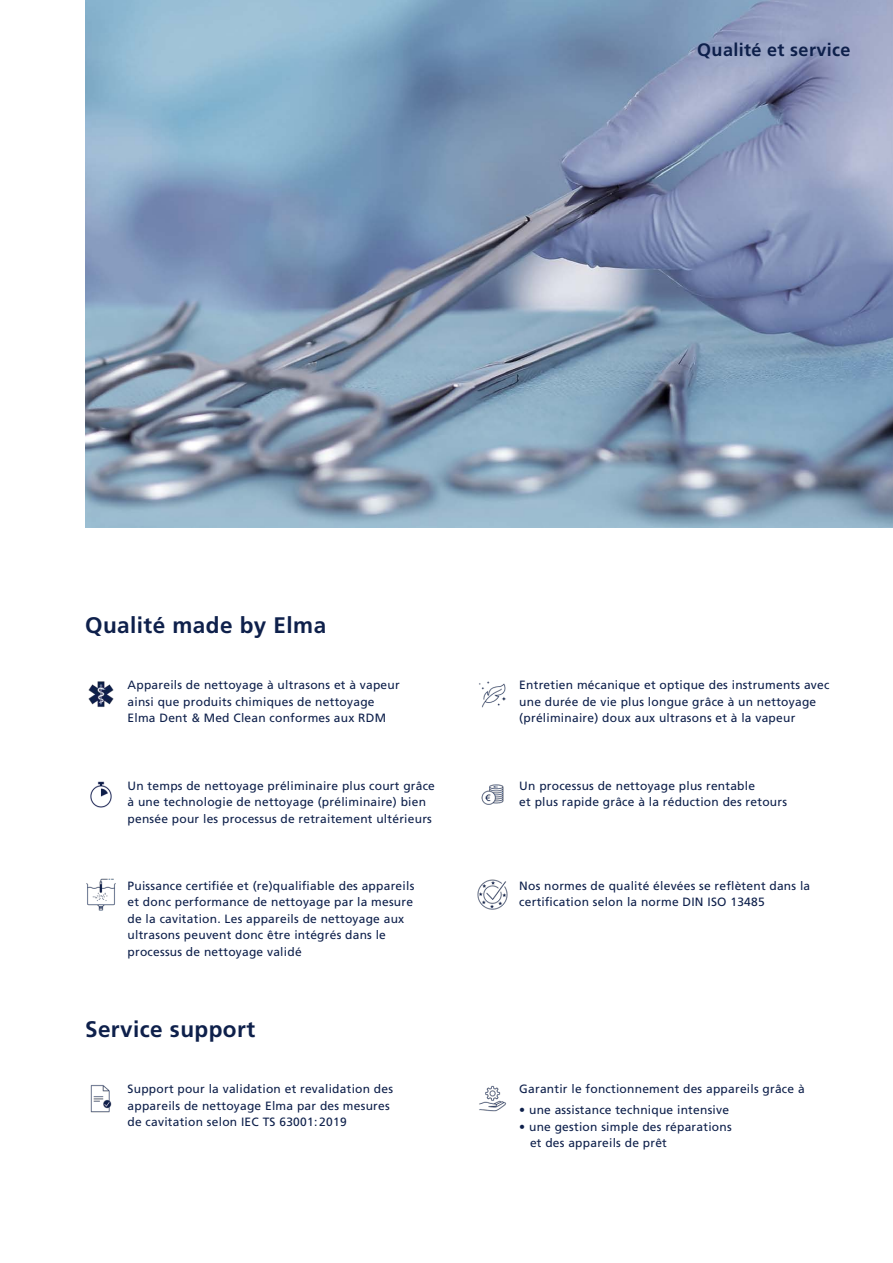
<style>
.page{position:relative;width:893px;height:1263px;background:#fff}
.page>*{position:absolute;margin:0;border:0;box-sizing:border-box;transform-origin:0 0}
.t1{font:700 22.5px "Frutiger LT Pro";letter-spacing:.02em;color:#0e204b}
.t2{font:700 18px "Frutiger LT Pro";letter-spacing:.02em;color:#0e204b}
.t3{font:12px/16.5px "Frutiger LT Pro";letter-spacing:.02em;color:#0e204b}
</style>
<div class="page">
<img style="left:85px;top:0;width:808px;height:527px">
<img style="left:86px;top:878px;width:30px;height:32px">
<img style="left:477px;top:879px;width:31px;height:31px">
<img style="left:90px;top:781px;width:22px;height:27px">
<img style="left:481px;top:784px;width:23px;height:21px">
<img style="left:88px;top:681px;width:26px;height:26px">
<img style="left:479px;top:681px;width:27px;height:27px">
<img style="left:90px;top:1085px;width:22px;height:28px">
<img style="left:479px;top:1085px;width:28px;height:27px">
<h1 class="t1" style="left:85px;top:612px;width:243px">Qualité made by Elma</h1>
<h2 class="t2" style="left:697px;top:39px;width:155px">Qualité et service</h2>
<p class="t3" style="left:128px;top:677px;width:274px">Appareils de nettoyage à ultrasons et à vapeur ainsi que produits chimiques de nettoyage<br>Elma Dent &amp; Med Clean conformes aux RDM</p>
<p class="t3" style="left:519px;top:677px;width:312px">Entretien mécanique et optique des instruments avec une durée de vie plus longue grâce à un nettoyage (préliminaire) doux aux ultrasons et à la vapeur</p>
<p class="t3" style="left:128px;top:777px;width:309px">Un temps de nettoyage préliminaire plus court grâce à une technologie de nettoyage (préliminaire) bien pensée pour les processus de retraitement ultérieurs</p>
<p class="t3" style="left:519px;top:777px;width:269px">Un processus de nettoyage plus rentable<br>et plus rapide grâce à la réduction des retours</p>
<p class="t3" style="left:128px;top:877px;width:288px">Puissance certifiée et (re)qualifiable des appareils et donc performance de nettoyage par la mesure de la cavitation. Les appareils de nettoyage aux ultrasons peuvent donc être intégrés dans le processus de nettoyage validé</p>
<h1 class="t1" style="left:85px;top:1016px;width:172px">Service support</h1>
<p class="t3" style="left:519px;top:877px;width:292px">Nos normes de qualité élevées se reflètent dans la certification selon la norme DIN ISO 13485</p>
<p class="t3" style="left:128px;top:1081px;width:267px">Support pour la validation et revalidation des appareils de nettoyage Elma par des mesures de cavitation selon IEC TS 63001: 2019</p>
<p class="t3" style="left:519px;top:1081px;width:287px">Garantir le fonctionnement des appareils grâce à</p>
<p class="t3" style="left:519px;top:1102px;width:211px">• une assistance technique intensive</p>
<p class="t3" style="left:530px;top:1118px;width:203px;text-indent:-11px">• une gestion simple des réparations et des appareils de prêt</p>
</div>
